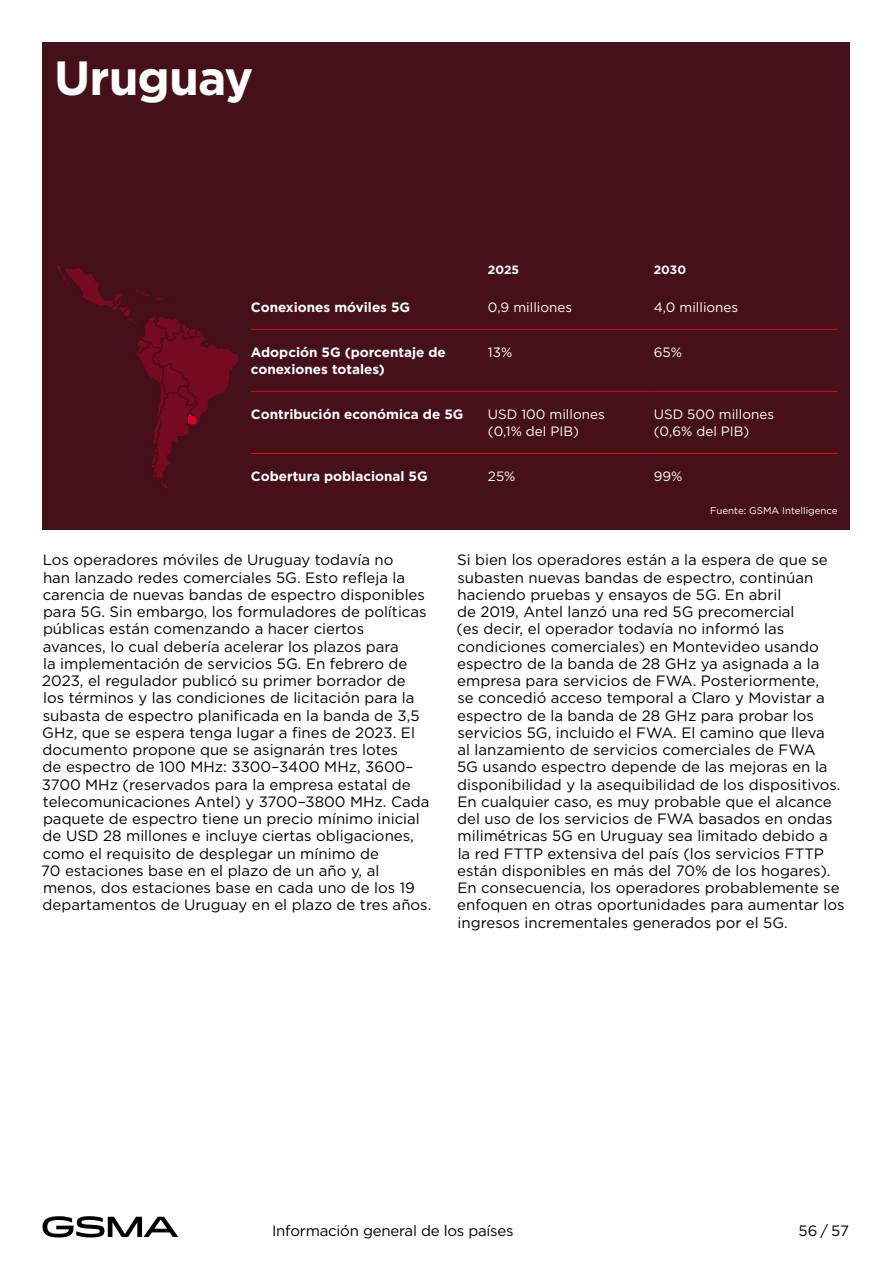
<style>
.page{position:relative;width:893px;height:1263px;background:#fff}
.page>*{position:absolute;margin:0;border:0;box-sizing:border-box;transform-origin:0 0}
.t1{font:700 48px "Gotham";letter-spacing:-.02em;color:#fff}
.B1{font:15px/17.2px "Gotham";color:#000}
.B1-2{font:700 13.5px/17.2px "Gotham";color:#fff}
.B1-3{font:13.5px/17.2px "Gotham";color:#fff}
.B1-4{font:700 12px "Gotham";color:#fff}
.Fig_source{font:9.75px "Gotham";color:#fff}
</style>
<div class="page">
<div style="left:43px;top:43px;width:807px;height:239px;background:#45101a"></div>
<svg style="left:43px;top:1216px;width:135px;height:21px"></svg>
<div style="left:43px;top:258px;width:807px;height:272px;background:#45101a"></div>
<hr style="left:251px;top:329px;width:237px;height:1px;background:#e30613">
<hr style="left:488px;top:329px;width:166px;height:1px;background:#e30613">
<hr style="left:654px;top:329px;width:184px;height:1px;background:#e30613">
<hr style="left:251px;top:391px;width:237px;height:1px;background:#e30613">
<hr style="left:488px;top:391px;width:166px;height:1px;background:#e30613">
<hr style="left:654px;top:391px;width:184px;height:1px;background:#e30613">
<hr style="left:251px;top:453px;width:237px;height:1px;background:#e30613">
<hr style="left:488px;top:453px;width:166px;height:1px;background:#e30613">
<hr style="left:654px;top:453px;width:184px;height:1px;background:#e30613">
<svg style="left:57px;top:266px;width:182px;height:223px"></svg>
<h1 class="t1" style="left:54px;top:46px;width:201px">Uruguay</h1>
<p class="B1-4" style="left:488px;top:262px;width:33px">2025</p>
<p class="B1-4" style="left:654px;top:262px;width:34px">2030</p>
<p class="B1-2" style="left:251px;top:299px;width:161px">Conexiones móviles 5G</p>
<p class="B1-3" style="left:488px;top:299px;width:86px">0,9 milliones</p>
<p class="B1-3" style="left:654px;top:299px;width:86px">4,0 milliones</p>
<p class="B1-2" style="left:251px;top:344px;width:196px">Adopción 5G (porcentaje de conexiones totales)</p>
<p class="B1-3" style="left:488px;top:343px;width:26px">13%</p>
<p class="B1-3" style="left:654px;top:343px;width:30px">65%</p>
<p class="B1-2" style="left:251px;top:406px;width:214px">Contribución económica de 5G</p>
<p class="B1-3" style="left:488px;top:405px;width:118px">USD 100 millones (0,1% del PIB)</p>
<p class="B1-3" style="left:654px;top:405px;width:122px">USD 500 millones (0,6% del PIB)</p>
<p class="B1-2" style="left:251px;top:468px;width:178px">Cobertura poblacional 5G</p>
<p class="B1-3" style="left:488px;top:468px;width:29px">25%</p>
<p class="B1-3" style="left:654px;top:468px;width:30px">99%</p>
<p class="Fig_source" style="left:710px;top:504px;width:129px">Fuente: GSMA Intelligence</p>
<p class="B1" style="left:41px;top:551px;width:392px">Los operadores móviles de Uruguay todavía no<br>han lanzado redes comerciales 5G. Esto refleja la carencia de nuevas bandas de espectro disponibles para 5G. Sin embargo, los formuladores de políticas públicas están comenzando a hacer ciertos<br>avances, lo cual debería acelerar los plazos para<br>la implementación de servicios 5G. En febrero de 2023, el regulador publicó su primer borrador de<br>los términos y las condiciones de licitación para la subasta de espectro planificada en la banda de 3,5<br>GHz, que se espera tenga lugar a fines de 2023. El documento propone que se asignarán tres lotes<br>de espectro de 100 MHz: 3300–3400 MHz, 3600– 3700 MHz (reservados para la empresa estatal de telecomunicaciones Antel) y 3700–3800 MHz. Cada paquete de espectro tiene un precio mínimo inicial de USD 28 millones e incluye ciertas obligaciones, como el requisito de desplegar un mínimo de<br>70 estaciones base en el plazo de un año y, al menos, dos estaciones base en cada uno de los 19 departamentos de Uruguay en el plazo de tres años.</p>
<p class="B1" style="left:457px;top:551px;width:389px">Si bien los operadores están a la espera de que se subasten nuevas bandas de espectro, continúan haciendo pruebas y ensayos de 5G. En abril<br>de 2019, Antel lanzó una red 5G precomercial<br>(es decir, el operador todavía no informó las condiciones comerciales) en Montevideo usando espectro de la banda de 28 GHz ya asignada a la empresa para servicios de FWA. Posteriormente,<br>se concedió acceso temporal a Claro y Movistar a espectro de la banda de 28 GHz para probar los servicios 5G, incluido el FWA. El camino que lleva<br>al lanzamiento de servicios comerciales de FWA<br>5G usando espectro depende de las mejoras en la disponibilidad y la asequibilidad de los dispositivos.<br>En cualquier caso, es muy probable que el alcance del uso de los servicios de FWA basados en ondas milimétricas 5G en Uruguay sea limitado debido a<br>la red FTTP extensiva del país (los servicios FTTP están disponibles en más del 70% de los hogares).<br>En consecuencia, los operadores probablemente se enfoquen en otras oportunidades para aumentar los ingresos incrementales generados por el 5G.</p>
<p class="B1" style="left:272px;top:1222px;width:243px">Información general de los países</p>
<p class="B1" style="left:798px;top:1222px;width:52px">56 / 57</p>
</div>
